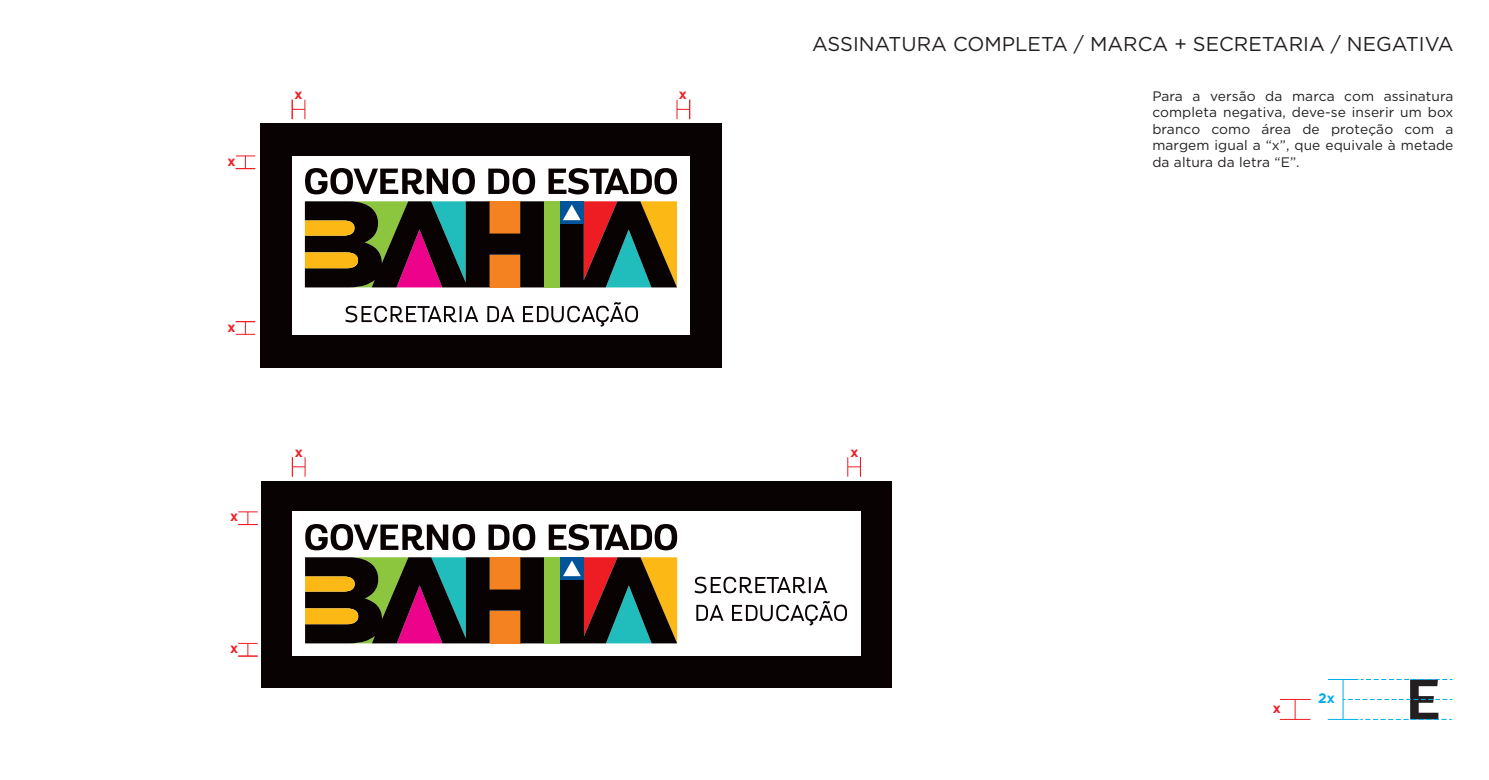
<style>
.page{position:relative;width:1489px;height:780px;background:#fff}
.page>*{position:absolute;margin:0;border:0;box-sizing:border-box;transform-origin:0 0}
.t1{font:20px "Gotham";color:#231f20}
.t2{font:13.75px/16.5px "Gotham";letter-spacing:.01em;color:#231f20;text-align:justify}
.t3{font:700 13.75px "Gotham";color:#ee1d23}
.t4{font:700 13.75px "Gotham";color:#00adeb}
</style>
<div class="page">
<div style="left:261px;top:481px;width:630px;height:206px;background:#080302"></div>
<div style="left:292px;top:512px;width:568px;height:144px;background:#fff"></div>
<div style="left:544px;top:557px;width:16px;height:86px;background:#8bc63e"></div>
<svg style="left:305px;top:557px;width:239px;height:86px;background:#4b3721"></svg>
<svg style="left:560px;top:557px;width:117px;height:86px;background:#53422c"></svg>
<svg style="left:305px;top:524px;width:170px;height:26px"></svg>
<svg style="left:488px;top:524px;width:47px;height:26px"></svg>
<svg style="left:548px;top:524px;width:129px;height:26px"></svg>
<svg style="left:694px;top:576px;width:133px;height:17px"></svg>
<svg style="left:732px;top:600px;width:115px;height:25px"></svg>
<svg style="left:696px;top:604px;width:27px;height:16px"></svg>
<div style="left:260px;top:123px;width:461px;height:245px;background:#080302"></div>
<div style="left:292px;top:156px;width:397px;height:178px;background:#fff"></div>
<div style="left:544px;top:201px;width:15px;height:86px;background:#8bc63e"></div>
<svg style="left:305px;top:201px;width:239px;height:86px;background:#4b3721"></svg>
<svg style="left:559px;top:201px;width:118px;height:86px;background:#53452d"></svg>
<svg style="left:305px;top:168px;width:170px;height:26px"></svg>
<svg style="left:488px;top:168px;width:47px;height:26px"></svg>
<svg style="left:548px;top:168px;width:129px;height:26px"></svg>
<svg style="left:345px;top:306px;width:133px;height:16px"></svg>
<svg style="left:523px;top:302px;width:115px;height:24px"></svg>
<svg style="left:487px;top:306px;width:27px;height:16px"></svg>
<svg style="left:1343px;top:679px;width:109px;height:41px"></svg>
<hr style="left:1327px;top:679px;width:31px;height:1px;background:#00adeb">
<hr style="left:1327px;top:719px;width:31px;height:1px;background:#00adeb">
<hr style="left:1342px;top:679px;width:1px;height:40px;background:#00adeb">
<hr style="left:1279px;top:699px;width:31px;height:1px;background:#ee1d23">
<hr style="left:1279px;top:719px;width:31px;height:1px;background:#ee1d23">
<svg style="left:1294px;top:700px;width:1px;height:19px"></svg>
<svg style="left:238px;top:511px;width:20px;height:14px"></svg>
<svg style="left:238px;top:643px;width:20px;height:13px"></svg>
<svg style="left:292px;top:457px;width:13px;height:19px"></svg>
<svg style="left:847px;top:457px;width:14px;height:19px"></svg>
<svg style="left:236px;top:155px;width:19px;height:14px"></svg>
<svg style="left:292px;top:100px;width:13px;height:19px"></svg>
<svg style="left:676px;top:100px;width:14px;height:19px"></svg>
<svg style="left:236px;top:321px;width:19px;height:14px"></svg>
<p class="t3" style="left:228px;top:152px;width:10px">x</p>
<p class="t3" style="left:294px;top:85px;width:10px">x</p>
<p class="t3" style="left:678px;top:85px;width:10px">x</p>
<h1 class="t1" style="left:812px;top:31px;width:643px">ASSINATURA COMPLETA / MARCA + SECRETARIA / NEGATIVA</h1>
<p class="t2" style="left:1152px;top:87px;width:302px">Para a versão da marca com assinatura completa negativa, deve-se inserir um box branco como área de proteção com a margem igual a “x”, que equivale à metade da altura da letra “E”.</p>
<p class="t3" style="left:228px;top:318px;width:10px">x</p>
<p class="t3" style="left:230px;top:507px;width:10px">x</p>
<p class="t3" style="left:230px;top:639px;width:10px">x</p>
<p class="t3" style="left:295px;top:443px;width:10px">x</p>
<p class="t3" style="left:850px;top:443px;width:10px">x</p>
<p class="t3" style="left:1272px;top:699px;width:10px">x</p>
<p class="t4" style="left:1318px;top:689px;width:18px">2x</p>
</div>
